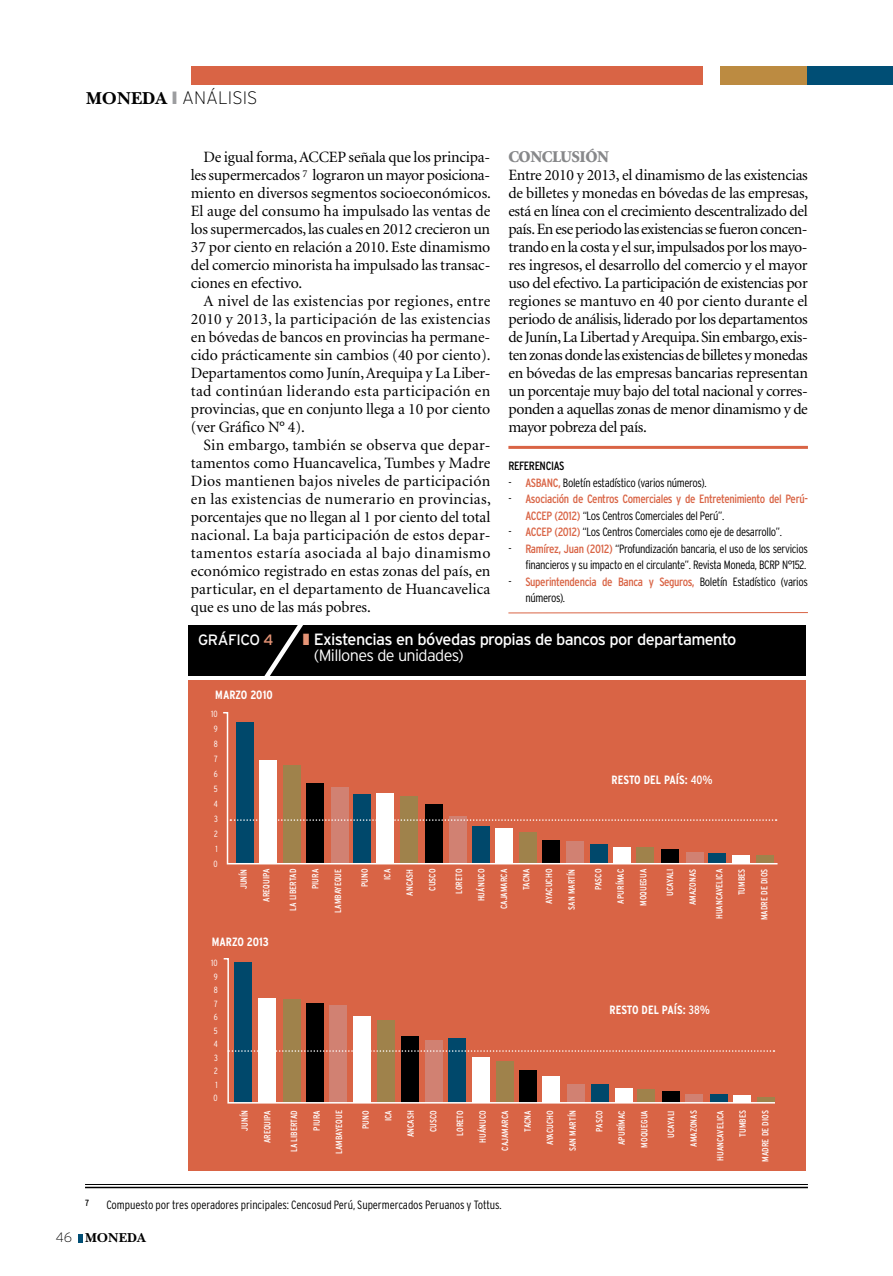
<style>
.page{position:relative;width:893px;height:1276px;background:#fff}
.page>*{position:absolute;margin:0;border:0;box-sizing:border-box;transform-origin:0 0}
.t1{font:18px "New Baskerville Bold SC";color:#000}
.t2{font:200 18px "Interstate";color:#000}
.t3{font:900 16.5px "Minion";letter-spacing:-.025em;color:#87888a}
.t4{font:16.35px/16.5px "Interstate";letter-spacing:-.04em;color:#fff}
.t5{font:15.75px/18px "Minion";letter-spacing:-.01em;color:#000;text-align:justify}
.t6{font:15px "Interstate";letter-spacing:-.03em;color:#fff}
.t7{font:13.5px "New Baskerville Bold SC";color:#000}
.t8{font:300 condensed 12px/16.5px "Interstate";letter-spacing:-.03em;color:#000;text-align:right}
.t9{font:300 condensed 12px "Interstate";letter-spacing:-.005em;color:#000}
.t10{font:condensed 12px/16.5px "Interstate";letter-spacing:-.03em;color:#d96445}
.t11{font:700 condensed 12px "Interstate";letter-spacing:.005em;color:#fff}
.t12{font:condensed 12px "Interstate";letter-spacing:-.03em;color:#000}
.t13{font:condensed 9px "Interstate";letter-spacing:.005em;color:#fff}
.t14{font:300 condensed 9px/15px "Interstate";color:#fff;text-align:justify}
.t15{font:condensed 9px "Interstate";color:#000}
.s1{color:#9c9d9f}
.s2{font-family:"Interstate";font-weight:200}
.s3{font-weight:400;color:#d96445}
.s4{font-weight:300;color:#000}
.s5{color:#e69476}
.s6{font-weight:300}
.s7{font-weight:400}
</style>
<div class="page">
<svg style="left:79px;top:1234px;width:4px;height:8px"></svg>
<div style="left:191px;top:67px;width:511px;height:18px;background:#d96445"></div>
<div style="left:721px;top:67px;width:87px;height:18px;background:#bc8b41"></div>
<div style="left:808px;top:67px;width:85px;height:18px;background:#004e75"></div>
<hr style="left:508px;top:612px;width:300px;height:1px;background:#d96445">
<hr style="left:508px;top:446px;width:300px;height:3px;background:#d96445">
<div style="left:188px;top:625px;width:617px;height:51px;background:#000"></div>
<svg style="left:264px;top:625px;width:39px;height:51px"></svg>
<div style="left:188px;top:680px;width:617px;height:490px;background:#d96445"></div>
<svg style="left:223px;top:712px;width:555px;height:153px"></svg>
<svg style="left:230px;top:819px;width:547px;height:2px"></svg>
<svg style="left:223px;top:958px;width:552px;height:146px"></svg>
<svg style="left:228px;top:1050px;width:546px;height:1px"></svg>
<hr style="left:85px;top:1186px;width:723px;height:2px;background:#000">
<hr style="left:85px;top:1184px;width:723px;height:1px;background:#000">
<p class="t1" style="left:86px;top:88px;width:109px">MONEDA <span class="s1">❙</span> <span class="s2">Anál</span></p>
<p class="t2" style="left:228px;top:88px;width:29px">isis</p>
<p class="t5" style="left:191px;top:149px;width:302px;text-indent:13px">De igual forma, ACCEP señala que los principa&shy;les supermercados <sup>7</sup> lograron un mayor posiciona&shy;miento en diversos segmentos socioeconómicos.<br>El auge del consumo ha impulsado las ventas de los supermercados, las cuales en 2012 crecieron un 37 por ciento en relación a 2010. Este dinamismo del comercio minorista ha impulsado las transac&shy;ciones en efectivo.</p>
<p class="t5" style="left:191px;top:293px;width:301px;text-indent:13px">A nivel de las existencias por regiones, entre 2010 y 2013, la participación de las existencias en bóvedas de bancos en provincias ha permane&shy;cido prácticamente sin cambios (40 por ciento).<br>Departamentos como Junín, Arequipa y La Liber&shy;tad continúan liderando esta participación en provincias, que en conjunto llega a 10 por ciento (ver Gráfico N° 4).</p>
<p class="t5" style="left:191px;top:437px;width:301px;text-indent:13px">Sin embargo, también se observa que depar&shy;tamentos como Huancavelica, Tumbes y Madre Dios mantienen bajos niveles de participación en las existencias de numerario en provincias, porcentajes que no llegan al 1 por ciento del total nacional. La baja participación de estos depar&shy;tamentos estaría asociada al bajo dinamismo económico registrado en estas zonas del país, en particular, en el departamento de Huancavelica que es uno de las más pobres.</p>
<p class="t3" style="left:508px;top:148px;width:102px">CONCLUSIÓN</p>
<p class="t5" style="left:508px;top:167px;width:301px">Entre 2010 y 2013, el dinamismo de las existencias de billetes y monedas en bóvedas de las empresas, está en línea con el crecimiento descentralizado del país. En ese periodo las existencias se fueron concen&shy;trando en la costa y el sur, impulsados por los mayo&shy;res ingresos, el desarrollo del comercio y el mayor uso del efectivo. La participación de existencias por regiones se mantuvo en 40 por ciento durante el periodo de análisis, liderado por los departamentos de Junín, La Libertad y Arequipa. Sin embargo, exis&shy;ten zonas donde las existencias de billetes y monedas en bóvedas de las empresas bancarias representan un porcentaje muy bajo del total nacional y corres&shy;ponden a aquellas zonas de menor dinamismo y de mayor pobreza del país.</p>
<p class="t12" style="left:508px;top:459px;width:57px">Referencias</p>
<p class="t8" style="left:508px;top:474px;width:200px">- <span class="s3">ASBANC,</span> Boletín estadístico (varios números).</p>
<p class="t10" style="left:525px;top:491px;width:284px;text-indent:-17px"><span class="s4">-</span> Asociación de Centros Comerciales y de Entretenimiento del Perú-<br>ACCE</p>
<p class="t8" style="left:546px;top:507px;width:179px"><span class="s3">P (2012)</span> “Los Centros Comerciales del Perú”.</p>
<p class="t10" style="left:508px;top:524px;width:24px"><span class="s4">-</span> ACCE</p>
<p class="t8" style="left:546px;top:523px;width:237px"><span class="s3">P (2012)</span> “Los Centros Comerciales como eje de desarrollo”.</p>
<p class="t8" style="left:508px;top:540px;width:301px">- <span class="s3">Ramírez, Juan (2012)</span> “Profundización bancaria, el uso de los servicios financieros y su impacto en el circulante”. Revista Moneda, BCRP N°152.</p>
<p class="t8" style="left:525px;top:573px;width:284px;text-align:left;text-indent:-17px">- <span class="s3">Superintendencia de Banca y Seguros,</span> Boletín Estadístico (varios números).</p>
<p class="t6" style="left:198px;top:631px;width:77px">gráfico <span class="s5">4</span></p>
<p class="t4" style="left:314px;top:630px;width:424px;text-indent:-11px"><span class="s5">❚</span> Existencias en bóvedas propias de bancos por departamento <span class="s6">(Millones de unidades)</span></p>
<p class="t11" style="left:215px;top:688px;width:59px">MARZO 2010</p>
<p class="t14" style="left:211px;top:706px;width:8px">10<br>9<br>8<br>7<br>6<br>5<br>4<br>3<br>2<br>1<br>0</p>
<p class="t11" style="left:612px;top:773px;width:103px">RESTO DEL PAÍS: <span class="s7">40%</span></p>
<p class="t13" style="left:239px;top:889px;width:21px;rotate:-90deg">JUNÍN</p>
<p class="t13" style="left:261px;top:902px;width:34px;rotate:-90deg">AREQUIPA</p>
<p class="t13" style="left:288px;top:910px;width:43px;rotate:-90deg">LA LIBERTAD</p>
<p class="t13" style="left:310px;top:889px;width:21px;rotate:-90deg">PIURA</p>
<p class="t13" style="left:333px;top:912px;width:44px;rotate:-90deg">LAMBAYEQUE</p>
<p class="t13" style="left:360px;top:887px;width:20px;rotate:-90deg">PUNO</p>
<p class="t13" style="left:382px;top:880px;width:12px;rotate:-90deg">ICA</p>
<p class="t13" style="left:405px;top:895px;width:28px;rotate:-90deg">ANCASH</p>
<p class="t13" style="left:427px;top:890px;width:23px;rotate:-90deg">CUSCO</p>
<p class="t13" style="left:454px;top:894px;width:27px;rotate:-90deg">LORETO</p>
<p class="t13" style="left:476px;top:901px;width:34px;rotate:-90deg">HUÁNUCO</p>
<p class="t13" style="left:499px;top:909px;width:41px;rotate:-90deg">CAJAMARCA</p>
<p class="t13" style="left:521px;top:890px;width:22px;rotate:-90deg">TACNA</p>
<p class="t13" style="left:544px;top:903px;width:36px;rotate:-90deg">AYACUCHO</p>
<p class="t13" style="left:566px;top:909px;width:41px;rotate:-90deg">SAN MARTÍN</p>
<p class="t13" style="left:593px;top:890px;width:23px;rotate:-90deg">PASCO</p>
<p class="t13" style="left:616px;top:903px;width:36px;rotate:-90deg">APURÍMAC</p>
<p class="t13" style="left:638px;top:906px;width:38px;rotate:-90deg">MOQUEGUA</p>
<p class="t13" style="left:665px;top:896px;width:29px;rotate:-90deg">UCAYALI</p>
<p class="t13" style="left:687px;top:905px;width:38px;rotate:-90deg">AMAZONAS</p>
<p class="t13" style="left:714px;top:919px;width:51px;rotate:-90deg">HUANCAVELICA</p>
<p class="t13" style="left:737px;top:895px;width:28px;rotate:-90deg">TUMBES</p>
<p class="t13" style="left:759px;top:920px;width:53px;rotate:-90deg">MADRE DE DIOS</p>
<p class="t11" style="left:212px;top:935px;width:59px">MARZO 2013</p>
<p class="t14" style="left:211px;top:956px;width:8px;line-height:13.5px">10<br>9<br>8<br>7<br>6<br>5<br>4<br>3<br>2<br>1<br>0</p>
<p class="t11" style="left:609px;top:1003px;width:102px">RESTO DEL PAÍS: <span class="s7">38%</span></p>
<p class="t13" style="left:240px;top:1131px;width:21px;rotate:-90deg">JUNÍN</p>
<p class="t13" style="left:262px;top:1143px;width:34px;rotate:-90deg">AREQUIPA</p>
<p class="t13" style="left:289px;top:1152px;width:43px;rotate:-90deg">LA LIBERTAD</p>
<p class="t13" style="left:311px;top:1130px;width:21px;rotate:-90deg">PIURA</p>
<p class="t13" style="left:334px;top:1154px;width:44px;rotate:-90deg">LAMBAYEQUE</p>
<p class="t13" style="left:361px;top:1129px;width:20px;rotate:-90deg">PUNO</p>
<p class="t13" style="left:383px;top:1121px;width:12px;rotate:-90deg">ICA</p>
<p class="t13" style="left:406px;top:1137px;width:28px;rotate:-90deg">ANCASH</p>
<p class="t13" style="left:428px;top:1132px;width:23px;rotate:-90deg">CUSCO</p>
<p class="t13" style="left:455px;top:1135px;width:27px;rotate:-90deg">LORETO</p>
<p class="t13" style="left:477px;top:1143px;width:34px;rotate:-90deg">HUÁNUCO</p>
<p class="t13" style="left:500px;top:1150px;width:41px;rotate:-90deg">CAJAMARCA</p>
<p class="t13" style="left:522px;top:1131px;width:22px;rotate:-90deg">TACNA</p>
<p class="t13" style="left:545px;top:1145px;width:36px;rotate:-90deg">AYACUCHO</p>
<p class="t13" style="left:567px;top:1151px;width:41px;rotate:-90deg">SAN MARTÍN</p>
<p class="t13" style="left:594px;top:1131px;width:23px;rotate:-90deg">PASCO</p>
<p class="t13" style="left:617px;top:1145px;width:36px;rotate:-90deg">APURÍMAC</p>
<p class="t13" style="left:639px;top:1147px;width:38px;rotate:-90deg">MOQUEGUA</p>
<p class="t13" style="left:666px;top:1137px;width:29px;rotate:-90deg">UCAYALI</p>
<p class="t13" style="left:688px;top:1146px;width:38px;rotate:-90deg">AMAZONAS</p>
<p class="t13" style="left:715px;top:1160px;width:51px;rotate:-90deg">HUANCAVELICA</p>
<p class="t13" style="left:738px;top:1137px;width:28px;rotate:-90deg">TUMBES</p>
<p class="t13" style="left:760px;top:1161px;width:53px;rotate:-90deg">MADRE DE DIOS</p>
<p class="t15" style="left:85px;top:1197px;width:5px">7</p>
<p class="t9" style="left:106px;top:1197px;width:397px">Compuesto por tres operadores principales: Cencosud Perú, Supermercados Peruanos y Tottus.</p>
<p class="t7" style="left:56px;top:1230px;width:91px"><span class="s2">46</span> MONEDA</p>
</div>
